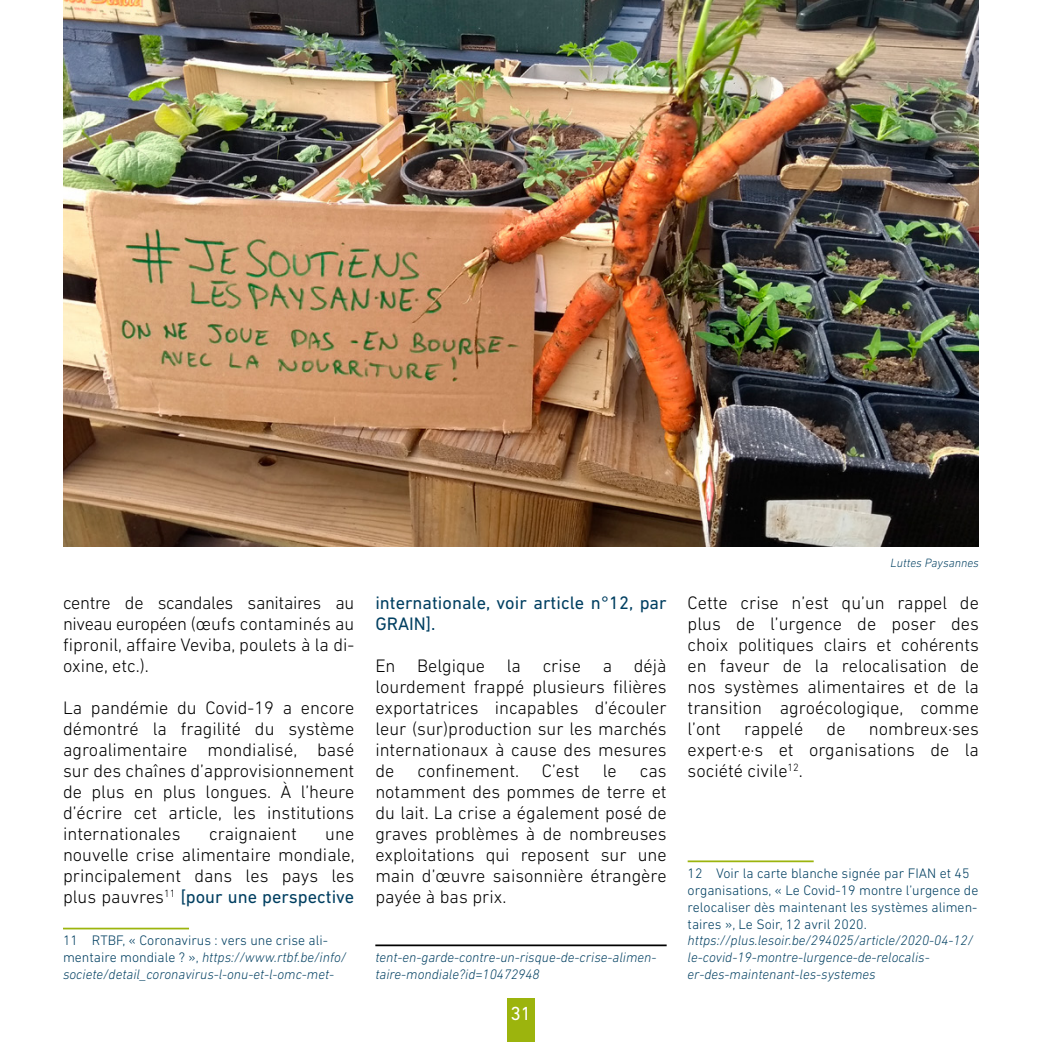
<style>
.page{position:relative;width:1042px;height:1042px;background:#fff}
.page>*{position:absolute;margin:0;border:0;box-sizing:border-box;transform-origin:0 0}
.t1{font:19.25px "DIN Next LT Pro";color:#fff}
.t2{font:300 18.38px/21px "DIN Next LT Pro";color:#000;text-align:justify}
.t3{font:18.38px/21px "DIN Next LT Pro";color:#003f61}
.t4{font:italic 300 14px/16.8px "DIN Next LT Pro";color:#003f61}
.t5{font:300 14px/16.8px "DIN Next LT Pro";color:#003f61}
.t6{font:italic 300 12.25px "DIN Next LT Pro";color:#003f61}
.s1{font-weight:400;color:#003f61}
.s2{font-style:normal}
</style>
<div class="page">
<div style="left:507px;top:998px;width:27px;height:44px;background:#9cb40d"></div>
<hr style="left:63px;top:927px;width:126px;height:2px;background:#9cb40d">
<hr style="left:375px;top:944px;width:291px;height:2px;background:#000">
<hr style="left:687px;top:860px;width:126px;height:2px;background:#9cb40d">
<img style="left:63px;top:0;width:916px;height:546px">
<p class="t2" style="left:63px;top:592px;width:293px">centre de scandales sanitaires au niveau européen (œufs contaminés au fipronil, affaire Veviba, poulets à la di&shy;oxine, etc.).</p>
<p class="t2" style="left:63px;top:697px;width:293px">La pandémie du Covid-19 a encore démontré la fragilité du système agroalimentaire mondialisé, basé sur des chaînes d’approvisionnement de plus en plus longues. À l’heure d’écrire cet article, les institutions internationales</p>
<p class="t2" style="left:209px;top:823px;width:89px">craignaient</p>
<p class="t2" style="left:63px;top:823px;width:293px;text-indent:262px">une nouvelle crise alimentaire mondiale, principalement dans les pays les plus pauvres<sup>11</sup> <span class="s1">[pour une perspective</span></p>
<p class="t4" style="left:63px;top:932px;width:285px"><span class="s2">11 RTBF, « Coronavirus : vers une crise ali&shy;mentaire mondiale ? »,</span> https://www.rtbf.be/info/ societe/detail_coronavirus-l-onu-et-l-omc-met-</p>
<p class="t3" style="left:375px;top:592px;width:293px">internationale, voir article n°12, par<br>GRAIN].</p>
<p class="t2" style="left:375px;top:655px;width:293px">En Belgique la crise a déjà lourdement frappé plusieurs filières exportatrices incapables d’écouler leur (sur)production sur les marchés internationaux à cause des mesures de</p>
<p class="t2" style="left:417px;top:760px;width:164px">confinement. C’est</p>
<p class="t2" style="left:603px;top:760px;width:16px">le</p>
<p class="t2" style="left:375px;top:760px;width:293px;text-indent:265px">cas notamment des pommes de terre et du lait. La crise a également posé de graves problèmes à de nombreuses exploitations qui reposent sur une main d’œuvre saisonnière étrangère payée à bas prix.</p>
<p class="t4" style="left:375px;top:949px;width:282px">tent-en-garde-contre-un-risque-de-crise-alimen&shy;taire-mondiale?id=10472948</p>
<p class="t1" style="left:510px;top:1002px;width:22px">31</p>
<p class="t6" style="left:890px;top:556px;width:90px">Luttes Paysannes</p>
<p class="t2" style="left:687px;top:592px;width:293px">Cette crise n’est qu’un rappel de plus de l’urgence de poser des choix politiques clairs et cohérents en faveur de la relocalisation de nos systèmes alimentaires et de la transition agroécologique, comme l’ont</p>
<p class="t2" style="left:744px;top:718px;width:61px">rappelé</p>
<p class="t2" style="left:826px;top:718px;width:20px">de</p>
<p class="t2" style="left:687px;top:718px;width:293px;text-indent:181px">nombreux·ses expert·e·s et organisations de la société civile<sup>12</sup>.</p>
<p class="t5" style="left:687px;top:865px;width:292px">12 Voir la carte blanche signée par FIAN et 45 organisations, « Le Covid-19 montre l’urgence de relocaliser dès maintenant les systèmes alimen&shy;taires », Le Soir, 12 avril 2020.</p>
<p class="t4" style="left:687px;top:932px;width:287px">https://plus.lesoir.be/294025/article/2020-04-12/ le-covid-19-montre-lurgence-de-relocalis&shy;er-des-maintenant-les-systemes</p>
</div>
